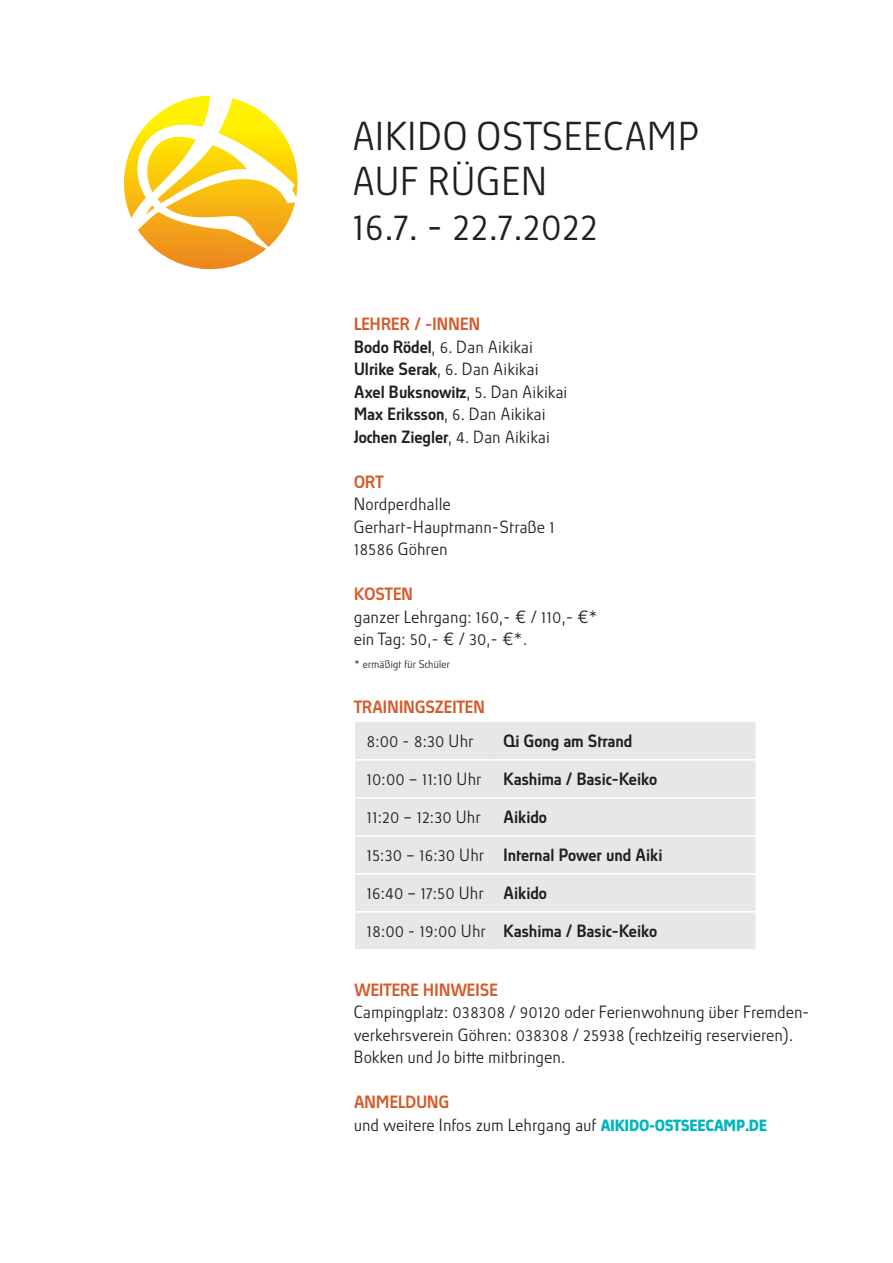
<style>
.page{position:relative;width:893px;height:1263px;background:#fff}
.page>*{position:absolute;margin:0;border:0;box-sizing:border-box;transform-origin:0 0}
.t1{font:300 37.5px/45px "Absolut Pro";color:#231f20}
.t2{font:300 16.5px/22.5px "Absolut Pro";color:#231f20}
.t3{font:500 16.5px "Absolut Pro";letter-spacing:-.005em;color:#231f20}
.t4{font:500 16.5px "Absolut Pro";letter-spacing:-.01em;color:#d45a29}
.t5{font:300 10.5px "Absolut Pro";color:#231f20}
.s1{font-weight:500;color:#d45a29}
.s2{font-weight:500}
.s3{font-weight:300}
.s4{font-weight:700;font-size:15px;color:#00b6bc}
</style>
<div class="page">
<div style="left:355px;top:722px;width:400px;height:227px;background:#e6e7e9"></div>
<hr style="left:355px;top:759px;width:137px;height:2px;background:#fff">
<hr style="left:492px;top:759px;width:263px;height:2px;background:#fff">
<hr style="left:355px;top:797px;width:137px;height:2px;background:#fff">
<hr style="left:492px;top:797px;width:263px;height:2px;background:#fff">
<hr style="left:355px;top:835px;width:137px;height:2px;background:#fff">
<hr style="left:492px;top:835px;width:263px;height:2px;background:#fff">
<hr style="left:355px;top:873px;width:137px;height:2px;background:#fff">
<hr style="left:492px;top:873px;width:263px;height:2px;background:#fff">
<hr style="left:355px;top:911px;width:137px;height:1px;background:#fff">
<hr style="left:492px;top:911px;width:263px;height:1px;background:#fff">
<svg style="left:123px;top:96px;width:175px;height:174px"></svg>
<h1 class="t1" style="left:355px;top:114px;width:349px">AIKIDO OSTSEECAMP<br>AUF RÜGEN<br>16.7. - 22.7.2022</h1>
<p class="t2" style="left:355px;top:313px;width:215px"><span class="s1">LEHRER / -INNEN<br></span><span class="s2">Bodo Rödel</span>, 6. Dan Aikikai<br><span class="s2">Ulrike Serak</span>, 6. Dan Aikikai<br><span class="s2">Axel Buksnowitz</span>, 5. Dan Aikikai<br><span class="s2">Max Eriksson</span>, 6. Dan Aikikai<br><span class="s2">Jochen Ziegler</span>, 4. Dan Aikikai</p>
<p class="t4" style="left:355px;top:471px;width:31px">ORT</p>
<p class="t2" style="left:355px;top:493px;width:203px">Nordperdhalle<br>Gerhart-Hauptmann-Straße 1<br>18586 Göhren</p>
<p class="t4" style="left:355px;top:583px;width:61px">KOSTEN</p>
<p class="t2" style="left:355px;top:605px;width:246px">ganzer Lehrgang: 160,- € / 110,- €* ein Tag: 50,- € / 30,- €*.</p>
<p class="t5" style="left:355px;top:657px;width:97px">* ermäßigt für Schüler</p>
<p class="t4" style="left:355px;top:696px;width:132px">TRAININGSZEITEN</p>
<p class="t2" style="left:368px;top:730px;width:109px">8:00 - 8:30 Uhr</p>
<p class="t3" style="left:505px;top:730px;width:130px">Qi Gong am Strand</p>
<p class="t2" style="left:368px;top:768px;width:117px">10:00 – 11:10 Uhr</p>
<p class="t3" style="left:505px;top:768px;width:155px">Kashima / Basic-Keiko</p>
<p class="t2" style="left:368px;top:806px;width:116px">11:20 – 12:30 Uhr</p>
<p class="t3" style="left:505px;top:806px;width:45px">Aikido</p>
<p class="t3" style="left:368px;top:844px;width:297px"><span class="s3">15:30 – 16:30 Uhr</span> Internal Power und Aiki</p>
<p class="t2" style="left:368px;top:882px;width:182px">16:40 – 17:50 Uhr <span class="s2">Aikido</span></p>
<p class="t3" style="left:368px;top:920px;width:292px"><span class="s3">18:00 - 19:00 Uhr</span> Kashima / Basic-Keiko</p>
<p class="t4" style="left:355px;top:979px;width:145px">WEITERE HINWEISE</p>
<p class="t2" style="left:355px;top:1001px;width:458px">Campingplatz: 038308 / 90120 oder Ferienwohnung über Fremden&shy;verkehrsverein Göhren: 038308 / 25938 (rechtzeitig reservieren).<br>Bokken und Jo bitte mitbringen.</p>
<p class="t2" style="left:355px;top:1091px;width:414px"><span class="s1">ANMELDUNG<br></span>und weitere Infos zum Lehrgang auf <span class="s4">AIKIDO-OSTSEECAMP.DE</span></p>
</div>
